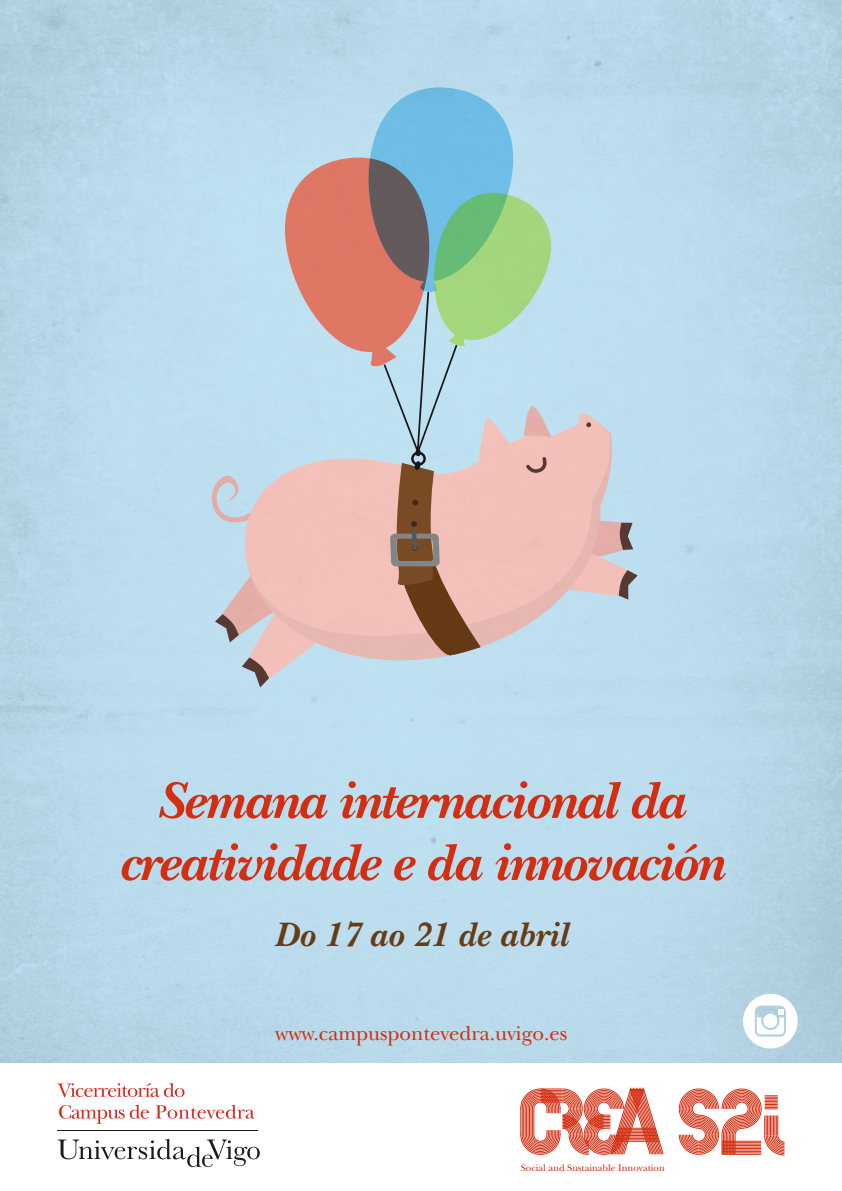
<style>
.page{position:relative;width:842px;height:1191px;background:#fff}
.page>*{position:absolute;margin:0;border:0;box-sizing:border-box;transform-origin:0 0}
.t1{font:italic 700 53.8px/62.1px "New Baskerville Std";letter-spacing:-.025em;color:#d42e12;text-align:center}
.t2{font:italic 700 35.4px "New Baskerville Std";color:#673b15}
.t3{font:20.7px "New Baskerville";color:#d42e12}
.t4{font:9.8px "New Baskerville Std";color:#d42e12}
</style>
<div class="page">
<img style="left:0;top:0;width:842px;height:1063px">
<hr style="left:57px;top:1130px;width:201px;height:1px;background:#1d1c1a">
<svg style="left:57px;top:1083px;width:127px;height:14px"></svg>
<svg style="left:59px;top:1104px;width:90px;height:20px"></svg>
<svg style="left:156px;top:1104px;width:99px;height:14px"></svg>
<svg style="left:57px;top:1139px;width:203px;height:28px"></svg>
<svg style="left:520px;top:1087px;width:144px;height:67px"></svg>
<svg style="left:679px;top:1088px;width:106px;height:67px"></svg>
<svg style="left:743px;top:993px;width:55px;height:55px"></svg>
<p class="t1" style="left:118px;top:770px;width:607px">Semana internacional da creatividade e da innovación</p>
<p class="t2" style="left:274px;top:914px;width:295px">Do 17 ao 21 de abril</p>
<p class="t3" style="left:275px;top:1021px;width:294px">www.campuspontevedra.uvigo.es</p>
<p class="t4" style="left:521px;top:1162px;width:146px">Social and Sustainable Innovation</p>
</div>
